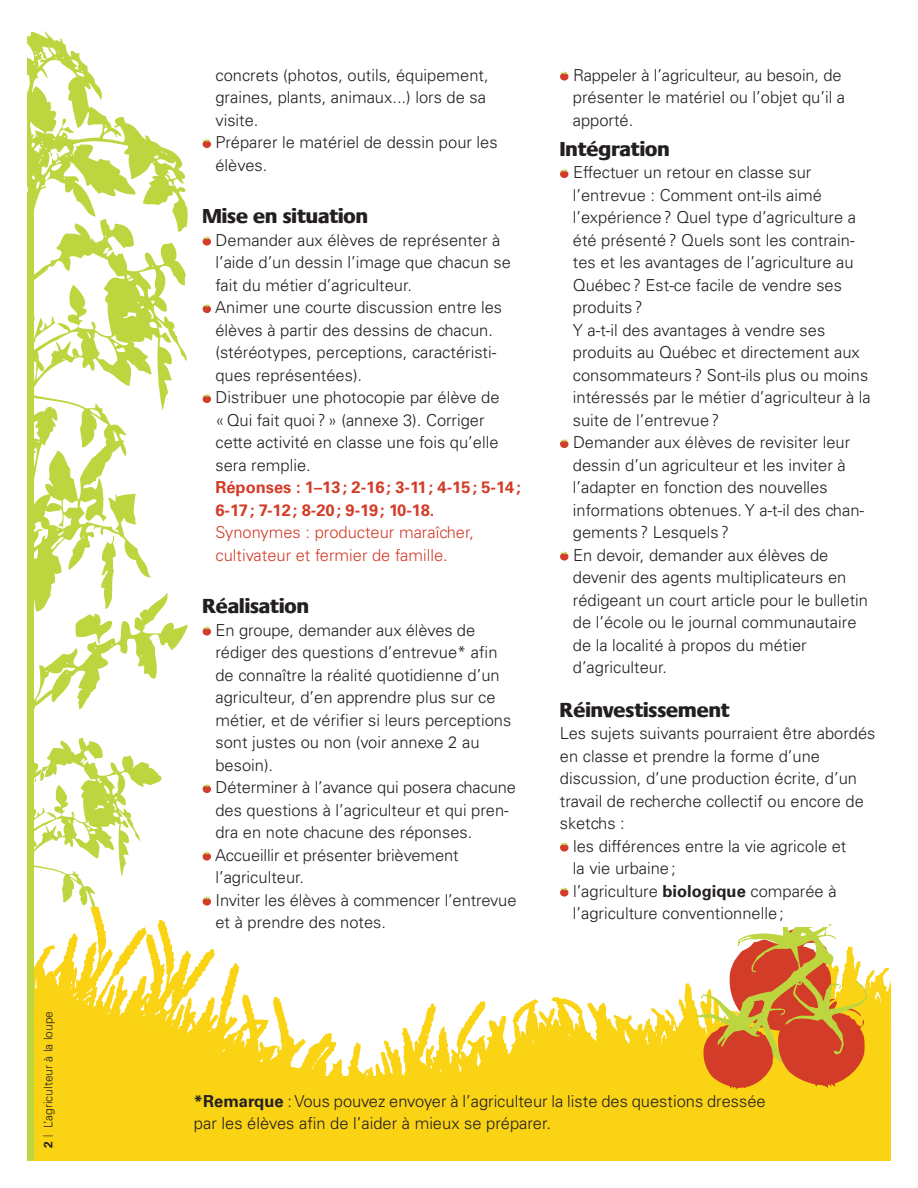
<style>
.page{position:relative;width:918px;height:1188px;background:#fff}
.page>*{position:absolute;margin:0;border:0;box-sizing:border-box;transform-origin:0 0}
.t1{font:800 21px "Praxis";color:#231f20}
.t2{font:300 16.5px/22.5px "Univers";color:#231f20}
.t3{font:700 16.5px/22.5px "Univers";color:#d33c28}
.t4{font:300 16.5px/22.5px "Univers";color:#d33c28}
.t5{font:300 12px "Univers";color:#231f20}
.s1{font-weight:700}
</style>
<div class="page">
<svg style="left:336px;top:1042px;width:38px;height:35px"></svg>
<svg style="left:374px;top:967px;width:517px;height:110px"></svg>
<svg style="left:190px;top:949px;width:146px;height:128px"></svg>
<div style="left:28px;top:1077px;width:863px;height:84px;background:#fad315"></div>
<svg style="left:27px;top:31px;width:161px;height:373px"></svg>
<svg style="left:34px;top:404px;width:156px;height:673px"></svg>
<svg style="left:75px;top:534px;width:41px;height:110px"></svg>
<svg style="left:34px;top:738px;width:128px;height:171px"></svg>
<div style="left:0;top:192px;width:34px;height:973px;background:#bdd63f"></div>
<div style="left:0;top:0;width:27px;height:1180px;background:#fff"></div>
<div style="left:0;top:1161px;width:918px;height:27px;background:#fff"></div>
<svg style="left:202px;top:138px;width:9px;height:10px"></svg>
<svg style="left:202px;top:236px;width:9px;height:10px"></svg>
<svg style="left:202px;top:303px;width:9px;height:10px"></svg>
<svg style="left:202px;top:393px;width:9px;height:10px"></svg>
<svg style="left:202px;top:626px;width:9px;height:10px"></svg>
<svg style="left:202px;top:783px;width:9px;height:10px"></svg>
<svg style="left:202px;top:851px;width:9px;height:10px"></svg>
<svg style="left:202px;top:896px;width:9px;height:10px"></svg>
<svg style="left:696px;top:924px;width:173px;height:166px"></svg>
<div style="left:731px;top:890px;width:98px;height:37px;background:#fff"></div>
<svg style="left:560px;top:71px;width:9px;height:10px"></svg>
<svg style="left:560px;top:168px;width:9px;height:10px"></svg>
<svg style="left:560px;top:438px;width:9px;height:10px"></svg>
<svg style="left:560px;top:551px;width:9px;height:10px"></svg>
<svg style="left:560px;top:842px;width:9px;height:10px"></svg>
<svg style="left:560px;top:887px;width:9px;height:10px"></svg>
<p class="t5" style="left:41px;top:1137px;width:128px;rotate:-90deg"><sup>|</sup> L’agriculteur à la loupe</p>
<p class="t2" style="left:215px;top:63px;width:284px">concrets (photos, outils, équipement, graines, plants, animaux...) lors de sa visite.<br>Préparer le matériel de dessin pour les élèves.</p>
<p class="t1" style="left:202px;top:204px;width:167px">Mise en situation</p>
<p class="t2" style="left:215px;top:228px;width:297px">Demander aux élèves de représenter à l’aide d’un dessin l’image que chacun se fait du métier d’agriculteur.<br>Animer une courte discussion entre les élèves à partir des dessins de chacun. (stéréotypes, perceptions, caractéristi&shy;ques représentées).<br>Distribuer une photocopie par élève de «Qui fait quoi?» (annexe 3). Corriger cette activité en classe une fois qu’elle sera remplie.</p>
<p class="t3" style="left:215px;top:476px;width:307px">Réponses : 1–1 3; 2-1 6; 3-11 ; 4-1 5; 5-14;<br>6-17; 7-12 ; 8-20; 9-19; 10-18.</p>
<p class="t4" style="left:215px;top:521px;width:260px">Synonymes : producteur maraîcher, cultivateur et fermier de famille.</p>
<p class="t1" style="left:202px;top:594px;width:108px">Réalisation</p>
<p class="t2" style="left:215px;top:618px;width:303px">En groupe, demander aux élèves de rédiger des questions d’entrevue* afin de connaître la réalité quotidienne d’un agriculteur, d’en apprendre plus sur ce métier, et de vérifier si leurs perceptions sont justes ou non (voir annexe 2 au besoin).<br>Déterminer à l’avance qui posera chacune des questions à l’agriculteur et qui pren&shy;dra en note chacune des réponses.<br>Accueillir et présenter brièvement l’agriculteur.<br>Inviter les élèves à commencer l’entrevue et à prendre des notes.</p>
<p class="t2" style="left:573px;top:63px;width:274px">Rappeler à l’agriculteur, au besoin, de présenter le matériel ou l’objet qu’il a apporté.</p>
<p class="t1" style="left:560px;top:137px;width:111px">Intégration</p>
<p class="t2" style="left:573px;top:161px;width:299px">Effectuer un retour en classe sur l’entrevue : Comment ont-ils aimé l’expérience? Quel type d’agriculture a été présenté? Quels sont les contrain&shy;tes et les avantages de l’agriculture au Québec ? Est-ce facile de vendre ses produits?<br>Y a-t-il des avantages à vendre ses produits au Québec et directement aux consommateurs? Sont-ils plus ou moins intéressés par le métier d’agriculteur à la suite de l’entrevue?<br>Demander aux élèves de revisiter leur dessin d’un agriculteur et les inviter à l’adapter en fonction des nouvelles informations obtenues. Y a-t-il des chan&shy;gements? Lesquels?<br>En devoir, demander aux élèves de devenir des agents multiplicateurs en rédigeant un court article pour le bulletin de l’école ou le journal communautaire de la localité à propos du métier d’agriculteur.</p>
<p class="t1" style="left:560px;top:698px;width:171px">Réinvestissement</p>
<p class="t2" style="left:560px;top:722px;width:317px">Les sujets suivants pourraient être abordés</p>
<p class="t2" style="left:560px;top:744px;width:262px">en classe et prendre la forme d’une</p>
<p class="t2" style="left:560px;top:767px;width:299px">discussion, d’une production écrite, d’un</p>
<p class="t2" style="left:560px;top:789px;width:305px">travail de recherche collectif ou encore de</p>
<p class="t2" style="left:560px;top:812px;width:66px">sketchs :</p>
<p class="t2" style="left:573px;top:834px;width:275px">les différences entre la vie agricole et</p>
<p class="t2" style="left:573px;top:857px;width:104px">la vie urbaine;</p>
<p class="t2" style="left:573px;top:879px;width:265px">l’agriculture <span class="s1">biologique</span> comparée à</p>
<p class="t2" style="left:573px;top:902px;width:212px">l’agriculture conventionnelle;</p>
<p class="t2" style="left:194px;top:1089px;width:573px"><span class="s1">*Remarque</span> : Vous pouvez envoyer à l’agriculteur la liste des questions dressée par les élèves afin de l’aider à mieux se préparer.</p>
</div>
